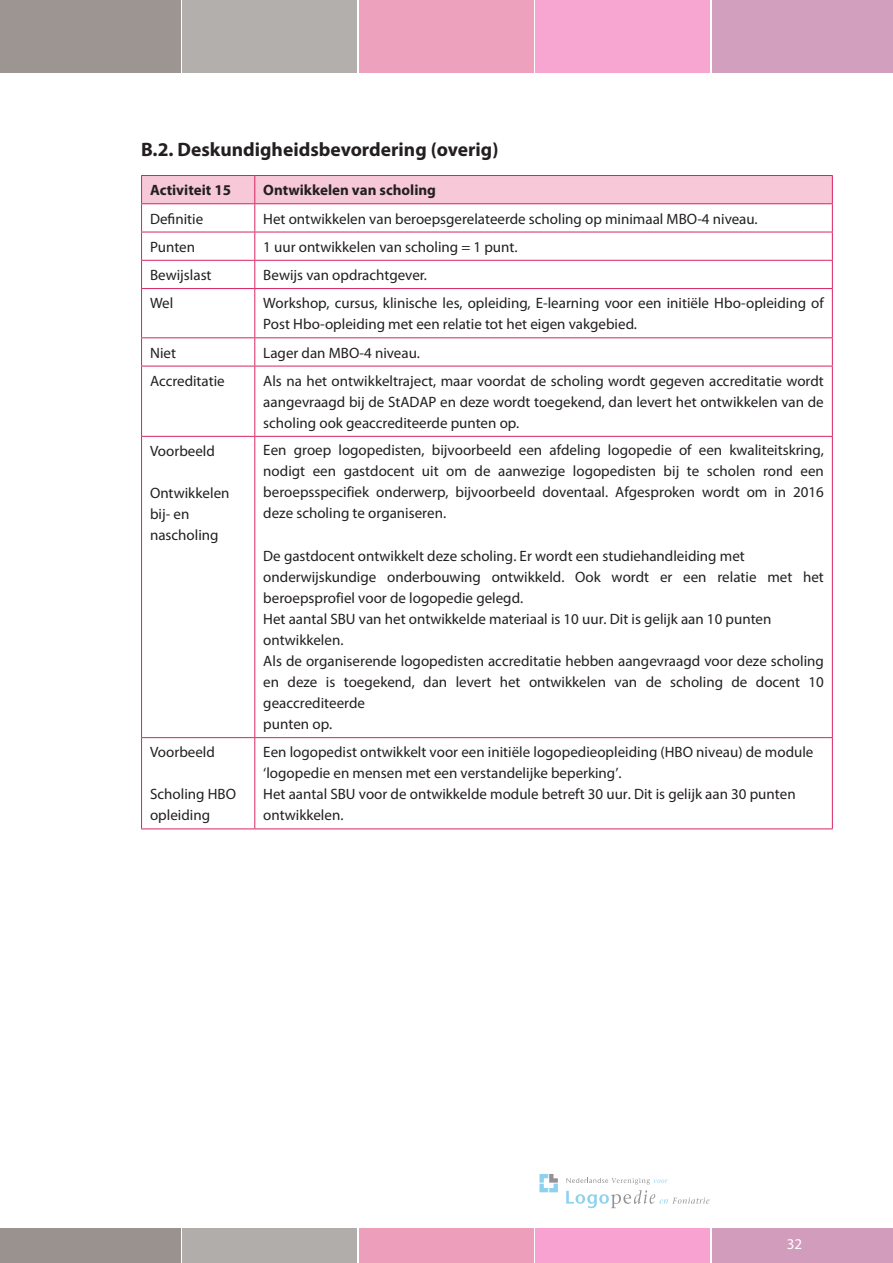
<style>
.page{position:relative;width:893px;height:1263px;background:#fff}
.page>*{position:absolute;margin:0;border:0;box-sizing:border-box;transform-origin:0 0}
.t1{font:700 19.5px "Myriad Pro";color:#231f20}
.t2{font:15px/21px "Myriad Pro";color:#231f20}
.t3{font:700 15px "Myriad Pro";color:#231f20}
.t4{font:15px "Myriad Pro";color:#fff}
</style>
<div class="page">
<div style="left:0;top:0;width:180px;height:72px;background:#9c9592"></div>
<div style="left:182px;top:0;width:175px;height:72px;background:#b3afad"></div>
<div style="left:359px;top:0;width:174px;height:72px;background:#eea1bc"></div>
<div style="left:536px;top:0;width:174px;height:72px;background:#f7a5d1"></div>
<div style="left:712px;top:0;width:181px;height:72px;background:#d39fbe"></div>
<div style="left:0;top:1229px;width:180px;height:34px;background:#99928f"></div>
<div style="left:182px;top:1229px;width:175px;height:34px;background:#b1adab"></div>
<div style="left:359px;top:1229px;width:174px;height:34px;background:#ed9eba"></div>
<div style="left:536px;top:1229px;width:174px;height:34px;background:#f7a2d0"></div>
<div style="left:712px;top:1229px;width:181px;height:34px;background:#d29dbc"></div>
<svg style="left:566px;top:1178px;width:143px;height:30px"></svg>
<svg style="left:539px;top:1174px;width:19px;height:18px"></svg>
<hr style="left:892px;top:0;width:1px;height:72px;background:#190801">
<hr style="left:892px;top:1229px;width:1px;height:34px;background:#190801">
<svg style="left:141px;top:175px;width:692px;height:113px"></svg>
<hr style="left:141px;top:288px;width:114px;height:1px;background:#d82464">
<hr style="left:141px;top:289px;width:1px;height:48px;background:#d82464">
<hr style="left:255px;top:288px;width:578px;height:1px;background:#d82464">
<hr style="left:254px;top:289px;width:1px;height:48px;background:#d82464">
<hr style="left:832px;top:289px;width:1px;height:48px;background:#d82464">
<hr style="left:141px;top:337px;width:114px;height:1px;background:#d82464">
<svg style="left:141px;top:338px;width:1px;height:28px"></svg>
<hr style="left:255px;top:337px;width:578px;height:1px;background:#d82464">
<svg style="left:254px;top:338px;width:1px;height:28px"></svg>
<svg style="left:832px;top:338px;width:1px;height:28px"></svg>
<hr style="left:141px;top:366px;width:114px;height:1px;background:#d82464">
<hr style="left:141px;top:366px;width:1px;height:70px;background:#d82464">
<hr style="left:255px;top:366px;width:578px;height:1px;background:#d82464">
<hr style="left:254px;top:366px;width:1px;height:70px;background:#d82464">
<hr style="left:832px;top:366px;width:1px;height:70px;background:#d82464">
<hr style="left:141px;top:436px;width:114px;height:1px;background:#d82464">
<hr style="left:141px;top:437px;width:1px;height:300px;background:#d82464">
<hr style="left:255px;top:436px;width:578px;height:1px;background:#d82464">
<hr style="left:254px;top:437px;width:1px;height:300px;background:#d82464">
<hr style="left:832px;top:437px;width:1px;height:300px;background:#d82464">
<hr style="left:141px;top:737px;width:114px;height:1px;background:#d82464">
<hr style="left:141px;top:738px;width:1px;height:90px;background:#d82464">
<hr style="left:255px;top:737px;width:578px;height:1px;background:#d82464">
<hr style="left:254px;top:738px;width:1px;height:90px;background:#d82464">
<hr style="left:832px;top:738px;width:1px;height:90px;background:#d82464">
<hr style="left:141px;top:828px;width:114px;height:1px;background:#d82464">
<hr style="left:255px;top:828px;width:578px;height:1px;background:#d82464">
<h1 class="t1" style="left:141px;top:137px;width:359px">B.2. Deskundigheidsbevordering (overig)</h1>
<p class="t3" style="left:150px;top:180px;width:82px">Activiteit 15</p>
<p class="t3" style="left:263px;top:180px;width:174px">Ontwikkelen van scholing</p>
<p class="t2" style="left:150px;top:208px;width:55px">Definitie</p>
<p class="t2" style="left:263px;top:208px;width:496px">Het ontwikkelen van beroepsgerelateerde scholing op minimaal MBO-4 niveau.</p>
<p class="t2" style="left:150px;top:236px;width:47px">Punten</p>
<p class="t2" style="left:263px;top:236px;width:256px">1 uur ontwikkelen van scholing = 1 punt.</p>
<p class="t2" style="left:150px;top:264px;width:63px">Bewijslast</p>
<p class="t2" style="left:263px;top:264px;width:165px">Bewijs van opdrachtgever.</p>
<p class="t2" style="left:150px;top:293px;width:25px">Wel</p>
<p class="t2" style="left:263px;top:293px;width:562px">Workshop, cursus, klinische les, opleiding, E-learning voor een initiële Hbo-opleiding of<br>Post Hbo-opleiding met een relatie tot het eigen vakgebied.</p>
<p class="t2" style="left:150px;top:342px;width:28px">Niet</p>
<p class="t2" style="left:263px;top:342px;width:158px">Lager dan MBO-4 niveau.</p>
<p class="t2" style="left:150px;top:370px;width:76px">Accreditatie</p>
<p class="t2" style="left:263px;top:370px;width:562px;text-align:justify">Als na het ontwikkeltraject, maar voordat de scholing wordt gegeven accreditatie wordt aangevraagd bij de StADAP en deze wordt toegekend, dan levert het ontwikkelen van de scholing ook geaccrediteerde punten op.</p>
<p class="t2" style="left:150px;top:440px;width:66px">Voorbeeld</p>
<p class="t2" style="left:150px;top:482px;width:81px">Ontwikkelen bij- en nascholing</p>
<p class="t2" style="left:263px;top:440px;width:562px;text-align:justify">Een groep logopedisten, bijvoorbeeld een afdeling logopedie of een kwaliteitskring, nodigt een gastdocent uit om de aanwezige logopedisten bij te scholen rond een beroepsspecifiek onderwerp, bijvoorbeeld doventaal. Afgesproken wordt om in 2016 deze scholing te organiseren.</p>
<p class="t2" style="left:263px;top:545px;width:562px">De gastdocent ontwikkelt deze scholing. Er wordt een studiehandleiding met onderwijskundige onderbouwing ontwikkeld. Ook wordt er een relatie met het beroepsprofiel voor de logopedie gelegd.<br>Het aantal SBU van het ontwikkelde materiaal is 10 uur. Dit is gelijk aan 10 punten ontwikkelen.<br>Als de organiserende logopedisten accreditatie hebben aangevraagd voor deze scholing en deze is toegekend, dan levert het ontwikkelen van de scholing de docent 10 geaccrediteerde<br>punten op.</p>
<p class="t2" style="left:150px;top:742px;width:66px">Voorbeeld</p>
<p class="t2" style="left:150px;top:784px;width:87px">Scholing HBO opleiding</p>
<p class="t2" style="left:263px;top:741px;width:552px">Een logopedist ontwikkelt voor een initiële logopedieopleiding (HBO niveau) de module ‘logopedie en mensen met een verstandelijke beperking’.<br>Het aantal SBU voor de ontwikkelde module betreft 30 uur. Dit is gelijk aan 30 punten ontwikkelen.</p>
<p class="t4" style="left:787px;top:1235px;width:17px">32</p>
</div>
